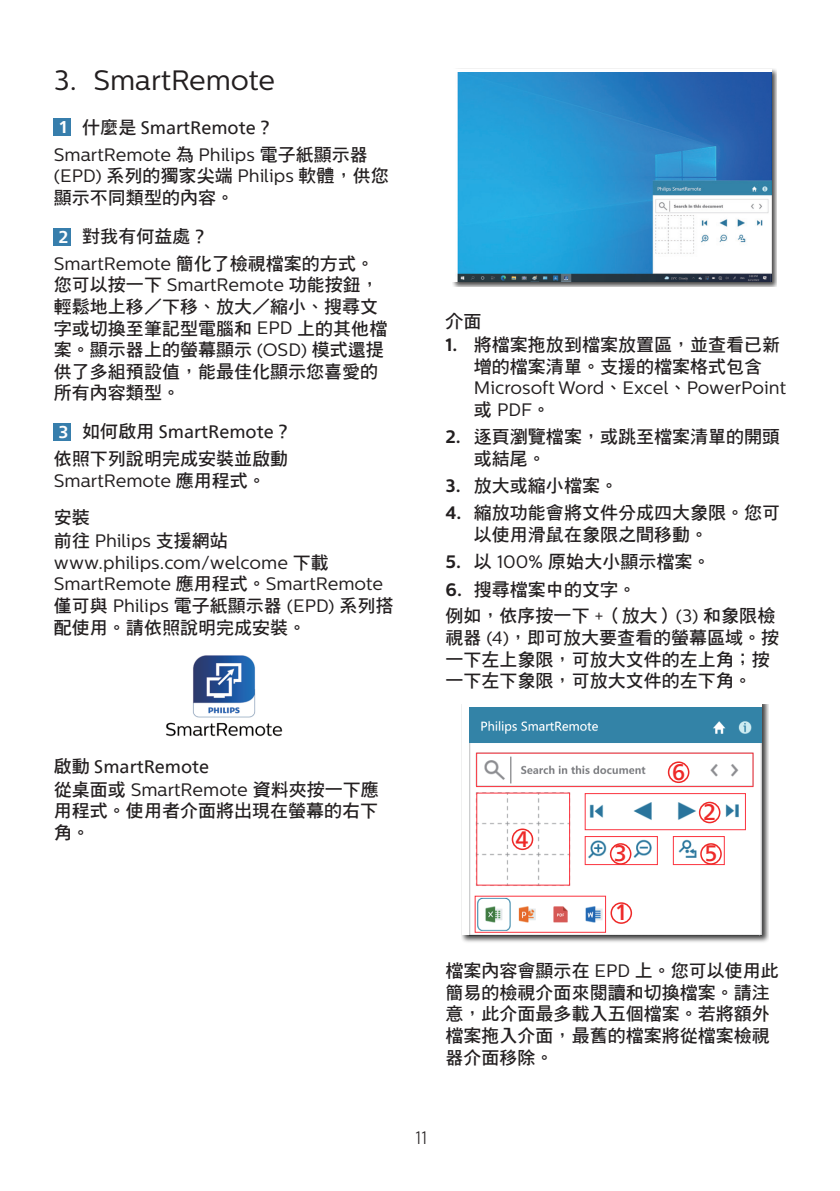
<style>
.page{position:relative;width:840px;height:1191px;background:#fff}
.page>*{position:absolute;margin:0;border:0;box-sizing:border-box;transform-origin:0 0}
.t1{font:28px "Centrale Sans";color:#231f20}
.t2{font:500 22.2px "Neue Frutiger World";color:#ee2928}
.chapter-paragraph{font:18px/21.6px "DF Hei Std W7";color:#231f20}
.chapter-paragraph-2{font:18px/21.6px "Centrale Sans";color:#231f20}
.Heading_4{font:18px "Neue Frutiger World";color:#231f20}
.chapter-paragraph-3{font:18px "Neue Frutiger World";color:#231f20}
.Heading_4-2{font:18px "M Xiang He Hei TC";color:#231f20}
.chapter-paragraph-4{font:18px "M Xiang He Hei TC";color:#231f20}
.t3{font:300 18px "Centrale Sans";color:#231f20}
.t4{font:700 17px "Neue Frutiger World";color:#fff}
.s1{font-family:"M Xiang He Hei TC"}
.s2{font-family:"DF Hei Std W7"}
.s3{font-family:"Centrale Sans"}
.s4{font-family:"Centrale Sans";font-weight:700}
</style>
<div class="page">
<div style="left:54px;top:119px;width:17px;height:17px;background:#377eac"></div>
<div style="left:54px;top:228px;width:17px;height:17px;background:#377eac"></div>
<div style="left:54px;top:423px;width:17px;height:17px;background:#377eac"></div>
<img style="left:166px;top:655px;width:117px;height:82px">
<img style="left:452px;top:68px;width:323px;height:218px">
<div style="left:452px;top:69px;width:319px;height:213px;background:linear-gradient(to right,#fff,#fff)"></div>
<img style="left:455px;top:73px;width:316px;height:209px">
<img style="left:461px;top:704px;width:306px;height:238px">
<div style="left:461px;top:704px;width:300px;height:231px;background:#fff"></div>
<img style="left:469px;top:707px;width:291px;height:228px">
<div style="left:584px;top:793px;width:161px;height:37px;border:1px solid #fb333e"></div>
<div style="left:476px;top:753px;width:277px;height:34px;border:1px solid #fb333e"></div>
<div style="left:584px;top:836px;width:73px;height:29px;border:1px solid #fb333e"></div>
<div style="left:672px;top:836px;width:52px;height:29px;border:1px solid #fb333e"></div>
<div style="left:511px;top:828px;width:22px;height:22px;border:2px solid #ee2928;border-radius:50%"></div>
<div style="left:610px;top:902px;width:21px;height:22px;border:2px solid #ee2928;border-radius:50%"></div>
<div style="left:698px;top:801px;width:22px;height:22px;border:2px solid #ee2928;border-radius:50%"></div>
<div style="left:609px;top:843px;width:22px;height:21px;border:2px solid #ee2928;border-radius:50%"></div>
<div style="left:699px;top:843px;width:22px;height:21px;border:2px solid #ee2928;border-radius:50%"></div>
<div style="left:667px;top:761px;width:22px;height:22px;border:2px solid #ee2928;border-radius:50%"></div>
<p class="t1" style="left:54px;top:64px;width:222px">3. SmartRemote</p>
<p class="t4" style="left:58px;top:112px;width:12px">1</p>
<p class="Heading_4" style="left:82px;top:113px;width:193px"><span class="s1">什麼是</span> SmartRemote<span class="s1">？</span></p>
<p class="chapter-paragraph-2" style="left:54px;top:144px;width:336px">SmartRemote <span class="s2">為</span> Philips <span class="s2">電子紙顯示器</span>(EPD) <span class="s2">系列的獨家尖端</span> Philips <span class="s2">軟體，供您顯示不同類型的內容。</span></p>
<p class="t4" style="left:58px;top:222px;width:12px">2</p>
<p class="Heading_4-2" style="left:82px;top:222px;width:127px">對我有何益處？</p>
<p class="chapter-paragraph" style="left:54px;top:252px;width:335px"><span class="s3">SmartRemote</span> 簡化了檢視檔案的方式。您可以按一下 <span class="s3">SmartRemote</span> 功能按鈕，輕鬆地上移／下移、放大／縮小、搜尋文字或切換至筆記型電腦和 <span class="s3">EPD</span> 上的其他檔案。顯示器上的螢幕顯示 <span class="s3">(OSD)</span> 模式還提供了多組預設值，能最佳化顯示您喜愛的所有內容類型。</p>
<p class="t4" style="left:58px;top:417px;width:12px">3</p>
<p class="Heading_4" style="left:82px;top:418px;width:211px"><span class="s1">如何啟用</span> SmartRemote<span class="s1">？</span></p>
<p class="chapter-paragraph" style="left:54px;top:448px;width:236px">依照下列說明完成安裝並啟動<br><span class="s3">SmartRemote</span> 應用程式。</p>
<p class="chapter-paragraph-4" style="left:54px;top:504px;width:37px">安裝</p>
<p class="chapter-paragraph-2" style="left:54px;top:530px;width:341px"><span class="s2">前往</span> Philips <span class="s2">支援網站</span>www.philips.com/welcome <span class="s2">下載<br></span>SmartRemote <span class="s2">應用程式。</span>SmartRemote<span class="s2">僅可與</span> Philips <span class="s2">電子紙顯示器</span> (EPD) <span class="s2">系列搭配使用。請依照說明完成安裝。</span></p>
<p class="chapter-paragraph-4" style="left:445px;top:307px;width:37px">介面</p>
<p class="chapter-paragraph" style="left:473px;top:334px;width:313px;text-indent:-28px"><span class="s4">1.</span> 將檔案拖放到檔案放置區，並查看已新增的檔案清單。支援的檔案格式包含<br><span class="s3">Microsoft Word</span>、<span class="s3">Excel</span>、<span class="s3">PowerPoint</span>或 <span class="s3">PDF</span>。</p>
<p class="chapter-paragraph" style="left:473px;top:426px;width:307px;text-indent:-28px"><span class="s4">2.</span> 逐頁瀏覽檔案，或跳至檔案清單的開頭或結尾。</p>
<p class="chapter-paragraph" style="left:445px;top:474px;width:174px"><span class="s4">3.</span> 放大或縮小檔案。</p>
<p class="chapter-paragraph" style="left:473px;top:502px;width:307px;text-indent:-28px"><span class="s4">4.</span> 縮放功能會將文件分成四大象限。您可以使用滑鼠在象限之間移動。</p>
<p class="chapter-paragraph" style="left:445px;top:551px;width:266px"><span class="s4">5.</span> 以 <span class="s3">100%</span> 原始大小顯示檔案。</p>
<p class="chapter-paragraph" style="left:445px;top:578px;width:192px"><span class="s4">6.</span> 搜尋檔案中的文字。</p>
<p class="chapter-paragraph" style="left:445px;top:605px;width:335px">例如，依序按一下 <span class="s3">+</span>（放大）<span class="s3">(3)</span> 和象限檢視器 <span class="s3">(4)</span>，即可放大要查看的螢幕區域。按一下左上象限，可放大文件的左上角；按一下左下象限，可放大文件的左下角。</p>
<p class="chapter-paragraph-3" style="left:54px;top:752px;width:157px"><span class="s1">啟動</span> SmartRemote</p>
<p class="chapter-paragraph" style="left:54px;top:778px;width:326px;text-align:justify">從桌面或 <span class="s3">SmartRemote</span> 資料夾按一下應用程式。使用者介面將出現在螢幕的右下角。</p>
<p class="t2" style="left:515px;top:820px;width:15px">4</p>
<p class="t2" style="left:671px;top:753px;width:15px">6</p>
<p class="t2" style="left:702px;top:793px;width:15px">2</p>
<p class="t2" style="left:613px;top:835px;width:15px">3</p>
<p class="t2" style="left:704px;top:835px;width:15px">5</p>
<p class="t2" style="left:614px;top:894px;width:15px">1</p>
<p class="chapter-paragraph" style="left:445px;top:959px;width:335px">檔案內容會顯示在 <span class="s3">EPD</span> 上。您可以使用此簡易的檢視介面來閱讀和切換檔案。請注意，此介面最多載入五個檔案。若將額外檔案拖入介面，最舊的檔案將從檔案檢視器介面移除。</p>
<p class="t3" style="left:415px;top:1128px;width:13px">11</p>
</div>
